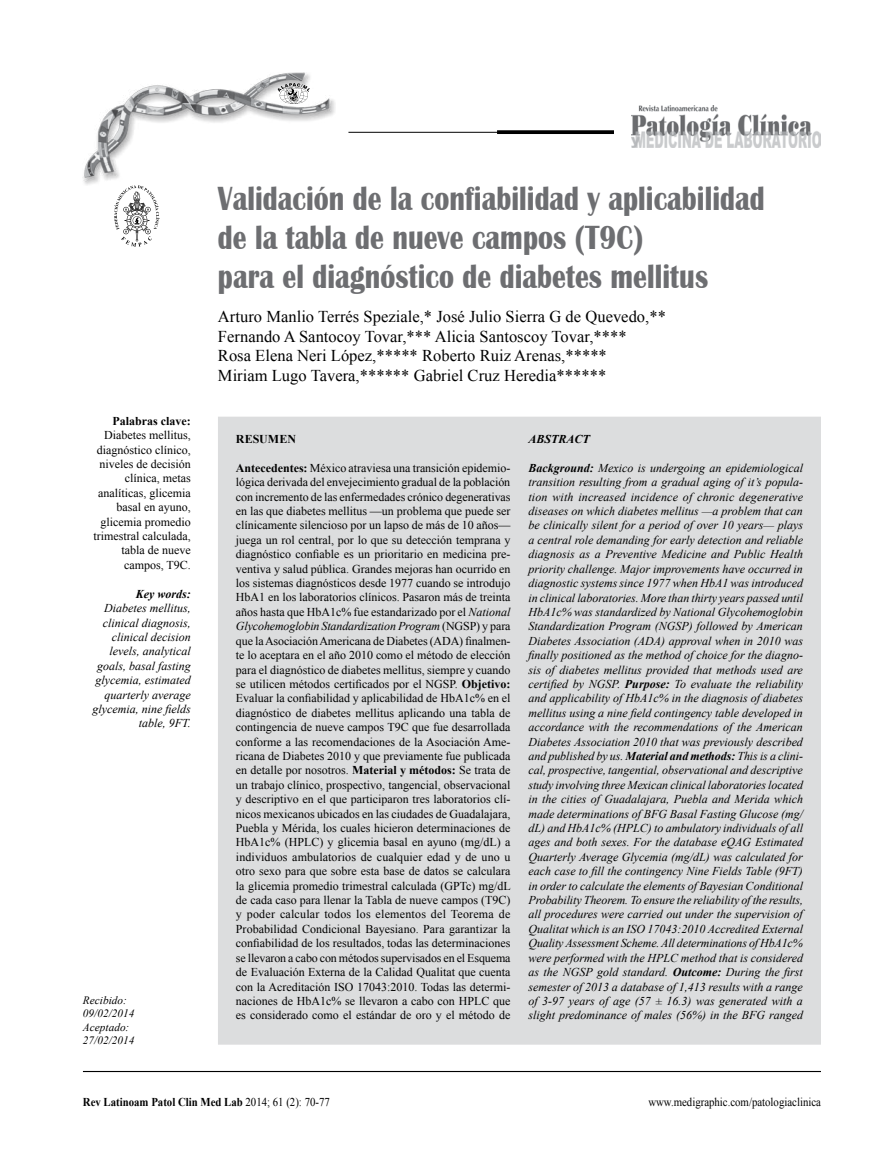
<style>
.page{position:relative;width:893px;height:1170px;background:#fff}
.page>*{position:absolute;margin:0;border:0;box-sizing:border-box;transform-origin:0 0}
.t1{font:700 34.5px/39px "Britannic";letter-spacing:.005em;color:#6d6e71;scale:.8 1}
.t2{font:16.5px/19.5px "Times New Roman";color:#000}
.t3{font:italic 12px/14.4px "Times New Roman";color:#000;text-align:justify}
.t4{font:12px/14.4px "Times New Roman";color:#000;text-align:justify}
.t5{font:700 12px "Times New Roman";color:#000;scale:.9 1}
.t6{font:12px "Times New Roman";color:#000;scale:.9 1}
.t7{font:700 12px "Times New Roman";color:#000}
.t8{font:italic 700 12px "Times New Roman";color:#000}
.t9{font:italic 11.25px/13.5px "Times New Roman";color:#000}
.s1{font-weight:700}
.s2{font-style:italic}
.s3{font-weight:400}
</style>
<div class="page">
<hr style="left:83px;top:1070px;width:738px;height:1px;background:#000">
<hr style="left:348px;top:132px;width:266px;height:1px;background:#000">
<svg style="left:497px;top:130px;width:117px;height:4px"></svg>
<img style="left:632px;top:105px;width:189px;height:42px">
<img style="left:83px;top:72px;width:252px;height:113px">
<svg style="left:278px;top:83px;width:32px;height:21px"></svg>
<svg style="left:114px;top:185px;width:46px;height:62px"></svg>
<div style="left:218px;top:416px;width:603px;height:628px;background:#dcddde"></div>
<p class="t7" style="left:113px;top:412px;width:80px">Palabras clave:</p>
<p class="t4" style="left:94px;top:428px;width:99px;text-align:right">Diabetes mellitus, diagnóstico clínico, niveles de decisión clínica, metas analíticas, glicemia basal en ayuno, glicemia promedio trimestral calculada, tabla de nueve campos, T9C.</p>
<p class="t8" style="left:136px;top:585px;width:56px">Key words:</p>
<p class="t3" style="left:93px;top:600px;width:100px;text-align:right">Diabetes mellitus, clinical diagnosis, clinical decision levels, analytical goals, basal fasting glycemia, estimated quarterly average glycemia, nine fields table, 9FT.</p>
<p class="t9" style="left:83px;top:993px;width:53px">Recibido:<br>09/02/2014<br>Aceptado:<br>27/02/2014</p>
<h1 class="t1" style="left:218px;top:179px;width:685px">Validación de la confiabilidad y aplicabilidad de la tabla de nueve campos (T9C)<br>para el diagnóstico de diabetes mellitus</h1>
<p class="t2" style="left:218px;top:306px;width:449px">Arturo Manlio Terrés Speziale,* José Julio Sierra G de Quevedo,** Fernando A Santocoy Tovar,*** Alicia Santoscoy Tovar,****<br>Rosa Elena Neri López,***** Roberto Ruiz Arenas,*****<br>Miriam Lugo Tavera,****** Gabriel Cruz Heredia******</p>
<p class="t7" style="left:236px;top:430px;width:62px">Resumen</p>
<p class="t4" style="left:236px;top:460px;width:276px"><span class="s1">Antecedentes:</span> México atraviesa una transición epidemio&shy;lógica derivada del envejecimiento gradual de la población con incremento de las enfermedades crónico degenerativas en las que diabetes mellitus —un problema que puede ser clínicamente silencioso por un lapso de más de 10 años— juega un rol central, por lo que su detección temprana y diagnóstico confiable es un prioritario en medicina pre&shy;ventiva y salud pública. Grandes mejoras han ocurrido en los sistemas diagnósticos desde 1977 cuando se introdujo HbA1 en los laboratorios clínicos. Pasaron más de treinta años hasta que HbA1c% fue estandarizado por el <span class="s2">National Glycohemoglobin Standardization Program</span> (NGSP) y para que la Asociación Americana de Diabetes (ADA) finalmen&shy;te lo aceptara en el año 2010 como el método de elección para el diagnóstico de diabetes mellitus, siempre y cuando se utilicen métodos certificados por el NGSP. <span class="s1">Objetivo:<br></span>Evaluar la confiabilidad y aplicabilidad de HbA1c% en el diagnóstico de diabetes mellitus aplicando una tabla de contingencia de nueve campos T9C que fue desarrollada conforme a las recomendaciones de la Asociación Ame&shy;ricana de Diabetes 2010 y que previamente fue publicada en detalle por nosotros. <span class="s1">Material y métodos:</span> Se trata de un trabajo clínico, prospectivo, tangencial, observacional y descriptivo en el que participaron tres laboratorios clí&shy;nicos mexicanos ubicados en las ciudades de Guadalajara, Puebla y Mérida, los cuales hicieron determinaciones de HbA1c% (HPLC) y glicemia basal en ayuno (mg/dL) a individuos ambulatorios de cualquier edad y de uno u otro sexo para que sobre esta base de datos se calculara la glicemia promedio trimestral calculada (GPTc) mg/dL de cada caso para llenar la Tabla de nueve campos (T9C) y poder calcular todos los elementos del Teorema de Probabilidad Condicional Bayesiano. Para garantizar la confiabilidad de los resultados, todas las determinaciones se llevaron a cabo con métodos supervisados en el Esquema de Evaluación Externa de la Calidad Qualitat que cuenta con la Acreditación ISO 17043:2010. Todas las determi&shy;naciones de HbA1c% se llevaron a cabo con HPLC que es considerado como el estándar de oro y el método de</p>
<p class="t8" style="left:528px;top:430px;width:63px">Abstra ct</p>
<p class="t3" style="left:528px;top:460px;width:276px"><span class="s1">Background:</span> Mexico is undergoing an epidemiological transition resulting from a gradual aging of it’s popula&shy;tion with increased incidence of chronic degenerative diseases on which diabetes mellitus —a problem that can be clinically silent for a period of over 10 years— plays a central role demanding for early detection and reliable diagnosis as a Preventive Medicine and Public Health priority challenge. Major improvements have occurred in diagnostic systems since 1977 when HbA1 was introduced in clinical laboratories. More than thirty years passed until HbA1c% was standardized by National Glycohemoglobin Standardization Program (NGSP) followed by American Diabetes Association (ADA) approval when in 2010 was finally positioned as the method of choice for the diagno&shy;sis of diabetes mellitus provided that methods used are certified by NGSP. <span class="s1">Purpose:</span> To evaluate the reliability and applicability of HbA1c% in the diagnosis of diabetes mellitus using a nine field contingency table developed in accordance with the recommendations of the American Diabetes Association 2010 that was previously described and published by us. <span class="s1">Material and methods:</span> This is a clini&shy;cal, prospective, tangential, observational and descriptive study involving three Mexican clinical laboratories located in the cities of Guadalajara, Puebla and Merida which made determinations of BFG Basal Fasting Glucose (mg/ dL) and HbA1c% (HPLC) to ambulatory individuals of all ages and both sexes. For the database eQAG Estimated Quarterly Average Glycemia (mg/dL) was calculated for each case to fill the contingency Nine Fields Table (9FT) in order to calculate the elements of Bayesian Conditional Probability Theorem. To ensure the reliability of the results, all procedures were carried out under the supervision of Qualitat which is an ISO 17043:2010 Accredited External Quality Assessment Scheme. All determinations of HbA1c% were performed with the HPLC method that is considered as the NGSP gold standard. <span class="s1">Outcome:</span> During the first semester of 2013 a database of 1,413 results with a range of 3-97 years of age (57 ± 16.3) was generated with a slight predominance of males (56%) in the BFG ranged</p>
<p class="t5" style="left:83px;top:1094px;width:276px">Rev Latinoam Patol Clin Med Lab <span class="s3">2014; 61 (2): 70-77</span></p>
<p class="t6" style="left:648px;top:1094px;width:193px">www.medigraphic.com/patologiaclinica</p>
</div>
